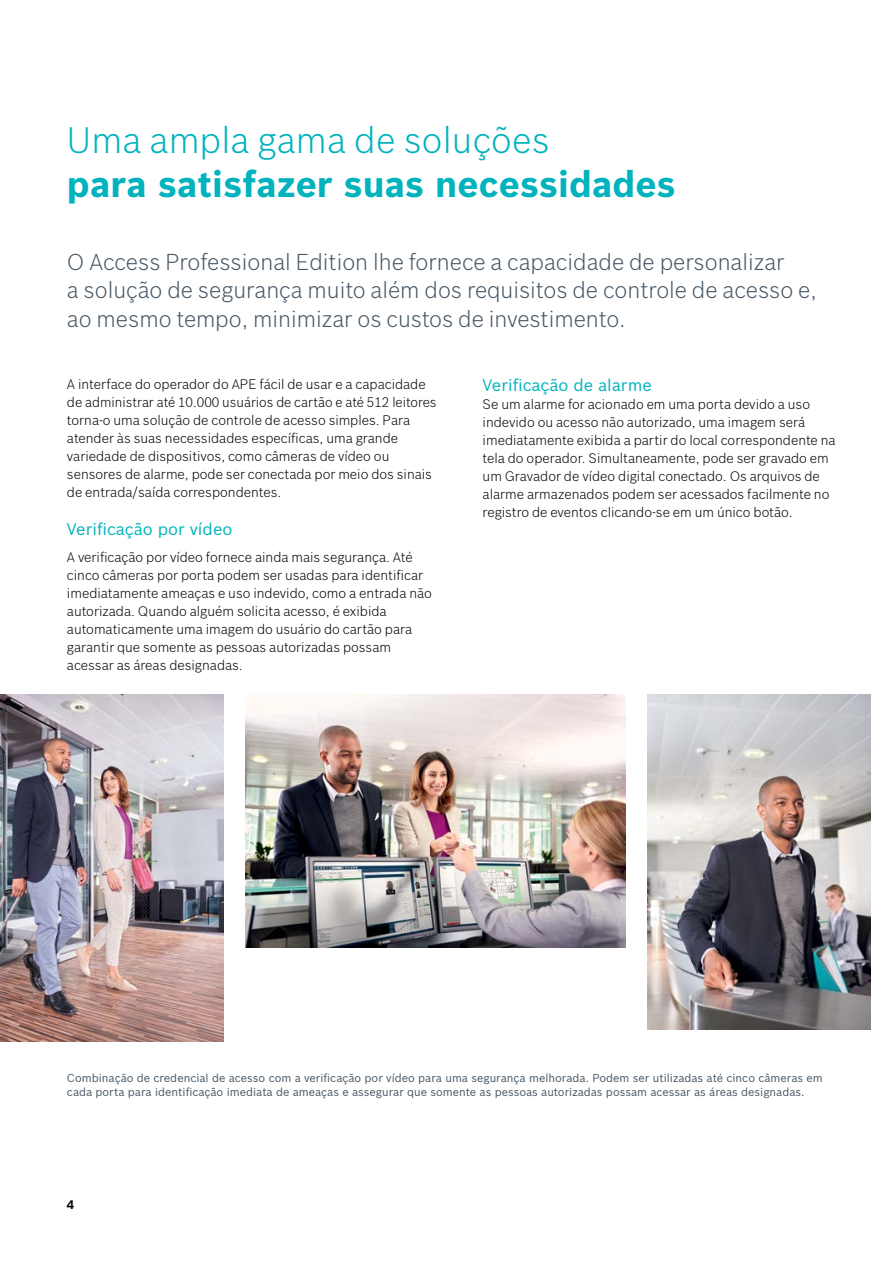
<style>
.page{position:relative;width:893px;height:1263px;background:#fff}
.page>*{position:absolute;margin:0;border:0;box-sizing:border-box;transform-origin:0 0}
.t1{font:700 36px "Bosch Sans";letter-spacing:.005em;color:#00b3bd}
.t2{font:300 36px "Bosch Sans";letter-spacing:.005em;color:#00b3bd}
.t3{font:300 22.5px/28.5px "Bosch Sans";color:#475765}
.t4{font:16.5px "Bosch Sans";color:#00b3bd}
.t5{font:300 13.5px/18px "Bosch Sans";color:#000}
.t6{font:700 12px "Bosch Sans";color:#000}
.t7{font:11.25px/13.5px "Bosch Sans";color:#475765}
</style>
<div class="page">
<img style="left:246px;top:695px;width:379px;height:253px">
<img style="left:0;top:695px;width:223px;height:347px">
<img style="left:647px;top:695px;width:224px;height:334px">
<h1 class="t2" style="left:67px;top:115px;width:484px">Uma ampla gama de soluções</h1>
<h1 class="t1" style="left:67px;top:156px;width:610px">para satisfazer suas necessidades</h1>
<h2 class="t3" style="left:67px;top:246px;width:751px">O Access Professional Edition lhe fornece a capacidade de personalizar<br>a solução de segurança muito além dos requisitos de controle de acesso e, ao mesmo tempo, minimizar os custos de investimento.</h2>
<p class="t5" style="left:67px;top:374px;width:371px">A interface do operador do APE fácil de usar e a capacidade de administrar até 10.000 usuários de cartão e até 512 leitores torna-o uma solução de controle de acesso simples. Para atender às suas necessidades específicas, uma grande variedade de dispositivos, como câmeras de vídeo ou sensores de alarme, pode ser conectada por meio dos sinais de entrada/saída correspondentes.</p>
<p class="t4" style="left:67px;top:517px;width:167px">Verificação por vídeo</p>
<p class="t5" style="left:67px;top:547px;width:367px">A verificação por vídeo fornece ainda mais segurança. Até cinco câmeras por porta podem ser usadas para identificar imediatamente ameaças e uso indevido, como a entrada não autorizada. Quando alguém solicita acesso, é exibida automaticamente uma imagem do usuário do cartão para garantir que somente as pessoas autorizadas possam acessar as áreas designadas.</p>
<p class="t4" style="left:483px;top:373px;width:171px">Verificação de alarme</p>
<p class="t5" style="left:483px;top:395px;width:355px">Se um alarme for acionado em uma porta devido a uso indevido ou acesso não autorizado, uma imagem será imediatamente exibida a partir do local correspondente na tela do operador. Simultaneamente, pode ser gravado em um Gravador de vídeo digital conectado. Os arquivos de alarme armazenados podem ser acessados facilmente no registro de eventos clicando-se em um único botão.</p>
<p class="t7" style="left:67px;top:1070px;width:757px">Combinação de credencial de acesso com a verificação por vídeo para uma segurança melhorada. Podem ser utilizadas até cinco câmeras em cada porta para identificação imediata de ameaças e assegurar que somente as pessoas autorizadas possam acessar as áreas designadas.</p>
<p class="t6" style="left:67px;top:1195px;width:9px">4</p>
</div>
